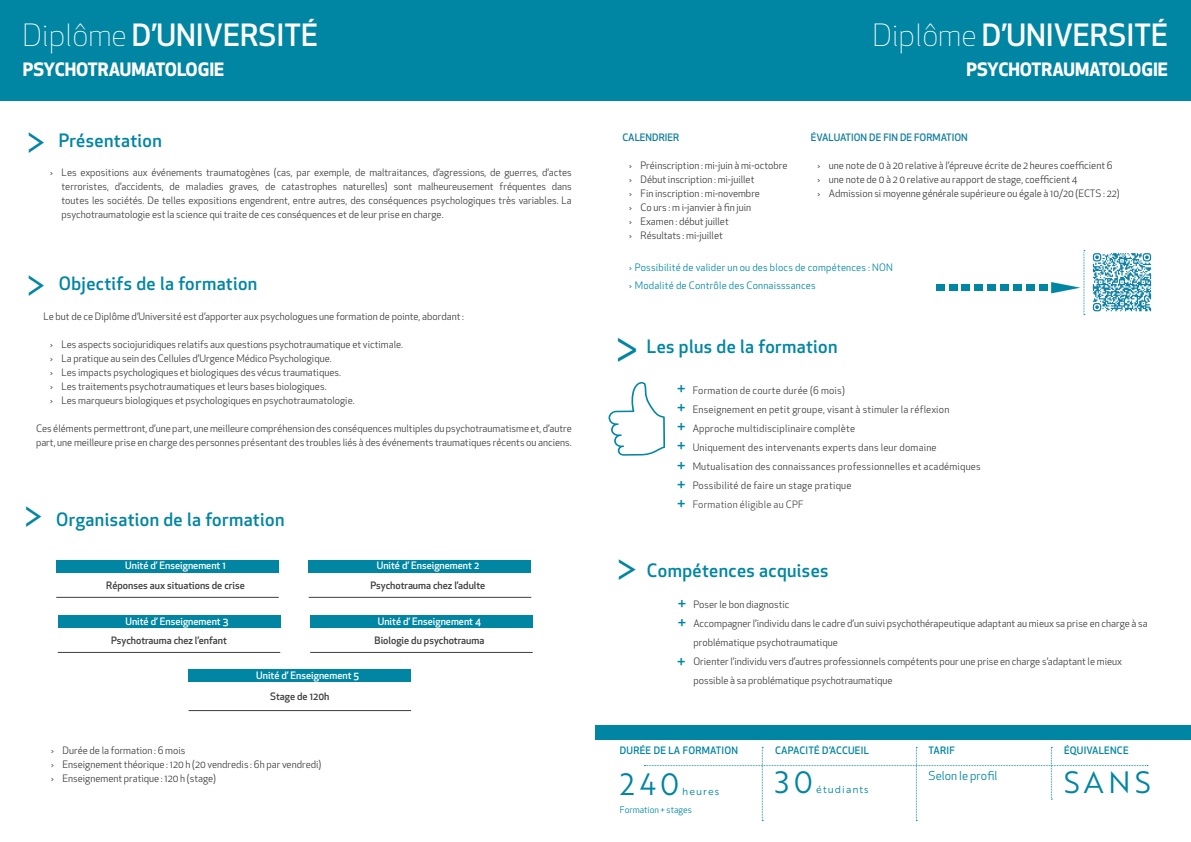
<style>
.page{position:relative;width:1191px;height:842px;background:#fff}
.page>*{position:absolute;margin:0;border:0;box-sizing:border-box;transform-origin:0 0}
.t1{font:40px "Brother 1816 Book";color:#0085a3;scale:.9 1}
.t2{font:40px "Brother 1816 Book";color:#0085a3}
.t3{font:40px "Galvji";color:#0085a3}
.t4{font:500 30px "Apex New";color:#fff}
.t5{font:30px "Brother 1816 Book";letter-spacing:.14em;color:#0085a3}
.t6{font:500 18px "Apex New";letter-spacing:.02em;color:#0085a3}
.t7{font:700 18px "Apex New";color:#fff}
.t8{font:15px "Brother 1816 Medium";color:#0085a3}
.t9{font:12px "Apex New";color:#0085a3}
.t10{font:10px/14px "Apex New";color:#3e3e3f}
.t11{font:10px "Apex New";letter-spacing:.02em;color:#3e3e3f}
.t12{font:500 10px "Apex New";color:#3e3e3f}
.t13{font:500 10px "Apex New";color:#fff}
.t14{font:10px "Apex New";letter-spacing:.02em;color:#0085a3}
.t15{font:500 10px "Apex New";letter-spacing:.02em;color:#0085a3}
.t16{font:500 10px "Apex New";color:#137f9e}
.t17{font:10px "Apex New";letter-spacing:.02em;color:#4a4b4c}
.t18{font:10px "Brother 1816 Book";letter-spacing:.1em;color:#0085a3}
.t19{font:9px "Apex New";color:#0085a3}
.s1{font-weight:300}
</style>
<div class="page">
<div style="left:0;top:0;width:1191px;height:100px;background:#0085a3"></div>
<svg style="left:608px;top:382px;width:57px;height:74px"></svg>
<img style="left:1092px;top:253px;width:60px;height:59px">
<svg style="left:644px;top:747px;width:504px;height:74px"></svg>
<div style="left:595px;top:725px;width:596px;height:15px;background:#0085a3"></div>
<div style="left:936px;top:284px;width:8px;height:7px;background:#0085a3"></div>
<div style="left:949px;top:284px;width:8px;height:7px;background:#0085a3"></div>
<div style="left:962px;top:284px;width:8px;height:7px;background:#0085a3"></div>
<div style="left:975px;top:284px;width:8px;height:7px;background:#0085a3"></div>
<div style="left:987px;top:284px;width:9px;height:7px;background:#0085a3"></div>
<div style="left:1000px;top:284px;width:9px;height:7px;background:#0085a3"></div>
<div style="left:1013px;top:284px;width:9px;height:7px;background:#0085a3"></div>
<div style="left:1026px;top:284px;width:8px;height:7px;background:#0085a3"></div>
<div style="left:1039px;top:284px;width:8px;height:7px;background:#0085a3"></div>
<svg style="left:1051px;top:250px;width:34px;height:65px"></svg>
<div style="left:56px;top:560px;width:223px;height:12px;background:#0085a3"></div>
<div style="left:309px;top:560px;width:222px;height:12px;background:#0085a3"></div>
<div style="left:58px;top:615px;width:222px;height:12px;background:#0085a3"></div>
<div style="left:310px;top:615px;width:223px;height:13px;background:#0085a3"></div>
<div style="left:188px;top:669px;width:223px;height:13px;background:#0085a3"></div>
<hr style="left:56px;top:597px;width:223px;height:1px;background:#3e3e3f">
<hr style="left:309px;top:597px;width:222px;height:1px;background:#3e3e3f">
<hr style="left:58px;top:652px;width:222px;height:1px;background:#3e3e3f">
<hr style="left:310px;top:652px;width:223px;height:1px;background:#3e3e3f">
<hr style="left:188px;top:710px;width:223px;height:1px;background:#3e3e3f">
<p class="t4" style="left:23px;top:15px;width:297px"><span class="s1">Diplôme</span> D’UNIVERSITÉ</p>
<p class="t7" style="left:23px;top:56px;width:203px">PSYCHOTRAUMATOLOGIE</p>
<p class="t1" style="left:26px;top:113px;width:25px">&gt;</p>
<p class="t6" style="left:59px;top:129px;width:104px">Présentation</p>
<p class="t10" style="left:62px;top:165px;width:512px;text-align:justify;text-indent:-11px">› Les expositions aux événements traumatogènes (cas, par exemple, de maltraitances, d’agressions, de guerres, d’actes terroristes, d’accidents, de maladies graves, de catastrophes naturelles) sont malheureusement fréquentes dans toutes les sociétés. De telles expositions engendrent, entre autres, des conséquences psychologiques très variables. La psychotraumatologie est la science qui traite de ces conséquences et de leur prise en charge.</p>
<p class="t1" style="left:26px;top:256px;width:25px">&gt;</p>
<p class="t6" style="left:59px;top:271px;width:200px">Objectifs de la formation</p>
<p class="t10" style="left:44px;top:309px;width:422px">Le but de ce Diplôme d’Université est d’apporter aux psychologues une formation de pointe, abordant :</p>
<p class="t10" style="left:50px;top:337px;width:354px">› Les aspects sociojuridiques relatifs aux questions psychotraumatique et victimale.</p>
<p class="t10" style="left:50px;top:351px;width:283px">› La pratique au sein des Cellules d’Urgence Médico Psychologique.</p>
<p class="t10" style="left:50px;top:365px;width:292px">› Les impacts psychologiques et biologiques des vécus traumatiques.</p>
<p class="t10" style="left:50px;top:379px;width:278px">› Les traitements psychotraumatiques et leurs bases biologiques.</p>
<p class="t10" style="left:50px;top:393px;width:306px">› Les marqueurs biologiques et psychologiques en psychotraumatologie.</p>
<p class="t10" style="left:36px;top:421px;width:537px">Ces éléments permettront, d’une part, une meilleure compréhension des conséquences multiples du psychotraumatisme et, d’autre part, une meilleure prise en charge des personnes présentant des troubles liés à des événements traumatiques récents ou anciens.</p>
<p class="t1" style="left:23px;top:487px;width:24px">&gt;</p>
<p class="t6" style="left:56px;top:507px;width:230px">Organisation de la formation</p>
<p class="t13" style="left:125px;top:559px;width:102px">Unité d’ Enseignement 1</p>
<p class="t13" style="left:377px;top:559px;width:104px">Unité d’ Enseignement 2</p>
<p class="t12" style="left:106px;top:578px;width:140px">Réponses aux situations de crise</p>
<p class="t12" style="left:370px;top:578px;width:116px">Psychotrauma chez l’adulte</p>
<p class="t13" style="left:125px;top:614px;width:105px">Unité d’ Enseignement 3</p>
<p class="t13" style="left:378px;top:614px;width:105px">Unité d’ Enseignement 4</p>
<p class="t12" style="left:111px;top:633px;width:117px">Psychotrauma chez l’enfant</p>
<p class="t12" style="left:375px;top:633px;width:111px">Biologie du psychotrauma</p>
<p class="t13" style="left:256px;top:669px;width:105px">Unité d’ Enseignement 5</p>
<p class="t12" style="left:270px;top:690px;width:61px">Stage de 120h</p>
<p class="t10" style="left:51px;top:743px;width:136px">› Durée de la formation : 6 mois</p>
<p class="t10" style="left:51px;top:757px;width:272px">› Enseignement théorique : 120 h (20 vendredis : 6h par vendredi)</p>
<p class="t10" style="left:51px;top:771px;width:166px">› Enseignement pratique : 120 h (stage)</p>
<p class="t16" style="left:622px;top:131px;width:58px">CALENDRIER</p>
<p class="t10" style="left:629px;top:159px;width:160px">› Préinscription : mi-juin à mi-octobre</p>
<p class="t10" style="left:629px;top:173px;width:127px">› Début inscription : mi-juillet</p>
<p class="t10" style="left:629px;top:187px;width:132px">› Fin inscription : mi-novembre</p>
<p class="t10" style="left:629px;top:201px;width:123px">› Co urs : m i-janvier à fin juin</p>
<p class="t10" style="left:629px;top:215px;width:101px">› Examen : début juillet</p>
<p class="t10" style="left:629px;top:229px;width:95px">› Résultats : mi-juillet</p>
<p class="t4" style="left:873px;top:15px;width:297px"><span class="s1">Diplôme</span> D’UNIVERSITÉ</p>
<p class="t7" style="left:966px;top:56px;width:203px">PSYCHOTRAUMATOLOGIE</p>
<p class="t16" style="left:811px;top:131px;width:158px">ÉVALUATION DE FIN DE FORMATION</p>
<p class="t10" style="left:817px;top:159px;width:296px">› une note de 0 à 20 relative à l’épreuve écrite de 2 heures coefficient 6</p>
<p class="t10" style="left:817px;top:173px;width:261px">› une note de 0 à 2 0 relative au rapport de stage, coefficient 4</p>
<p class="t10" style="left:817px;top:187px;width:303px">› Admission si moyenne générale supérieure ou égale à 10/20 (ECTS : 22)</p>
<p class="t14" style="left:629px;top:261px;width:265px">› Possibilité de valider un ou des blocs de compétences : NON</p>
<p class="t14" style="left:629px;top:279px;width:188px">› Modalité de Contrôle des Connaisssances</p>
<p class="t3" style="left:615px;top:324px;width:25px">&gt;</p>
<p class="t6" style="left:647px;top:334px;width:192px">Les plus de la formation</p>
<p class="t8" style="left:676px;top:377px;width:11px">+</p>
<p class="t8" style="left:676px;top:397px;width:11px">+</p>
<p class="t8" style="left:676px;top:435px;width:11px">+</p>
<p class="t8" style="left:676px;top:454px;width:11px">+</p>
<p class="t8" style="left:676px;top:416px;width:11px">+</p>
<p class="t8" style="left:676px;top:473px;width:11px">+</p>
<p class="t8" style="left:676px;top:492px;width:11px">+</p>
<p class="t11" style="left:692px;top:384px;width:154px">Formation de courte durée (6 mois)</p>
<p class="t11" style="left:692px;top:403px;width:258px">Enseignement en petit groupe, visant à stimuler la réflexion</p>
<p class="t11" style="left:692px;top:422px;width:164px">Approche multidisciplinaire complète</p>
<p class="t11" style="left:692px;top:441px;width:245px">Uniquement des intervenants experts dans leur domaine</p>
<p class="t11" style="left:692px;top:460px;width:290px">Mutualisation des connaissances professionnelles et académiques</p>
<p class="t11" style="left:692px;top:479px;width:160px">Possibilité de faire un stage pratique</p>
<p class="t17" style="left:692px;top:498px;width:113px">Formation éligible au CPF</p>
<p class="t2" style="left:615px;top:541px;width:24px">&gt;</p>
<p class="t6" style="left:647px;top:559px;width:183px">Compétences acquises</p>
<p class="t8" style="left:677px;top:592px;width:11px">+</p>
<p class="t8" style="left:677px;top:611px;width:11px">+</p>
<p class="t8" style="left:676px;top:650px;width:11px">+</p>
<p class="t10" style="left:693px;top:597px;width:98px">Poser le bon diagnostic</p>
<p class="t10" style="left:693px;top:613px;width:456px;line-height:19px">Accompagner l’individu dans le cadre d’un suivi psychothérapeutique adaptant au mieux sa prise en charge à sa problématique psychotraumatique</p>
<p class="t10" style="left:693px;top:651px;width:430px;line-height:19px">Orienter l’individu vers d’autres professionnels compétents pour une prise en charge s’adaptant le mieux possible à sa problématique psychotraumatique</p>
<p class="t15" style="left:620px;top:744px;width:120px">DURÉE DE LA FORMATION</p>
<p class="t15" style="left:775px;top:744px;width:95px">CAPACITÉ D’ACCUEIL</p>
<p class="t15" style="left:928px;top:744px;width:28px">TARIF</p>
<p class="t5" style="left:620px;top:762px;width:61px">240</p>
<p class="t5" style="left:775px;top:760px;width:39px">30</p>
<p class="t9" style="left:928px;top:768px;width:70px">Selon le profil</p>
<p class="t18" style="left:816px;top:782px;width:54px">étudiants</p>
<p class="t18" style="left:682px;top:784px;width:38px">heures</p>
<p class="t19" style="left:620px;top:804px;width:73px">Formation + stages</p>
<p class="t15" style="left:1064px;top:744px;width:66px">ÉQUIVALENCE</p>
<p class="t5" style="left:1064px;top:760px;width:88px">SANS</p>
</div>
